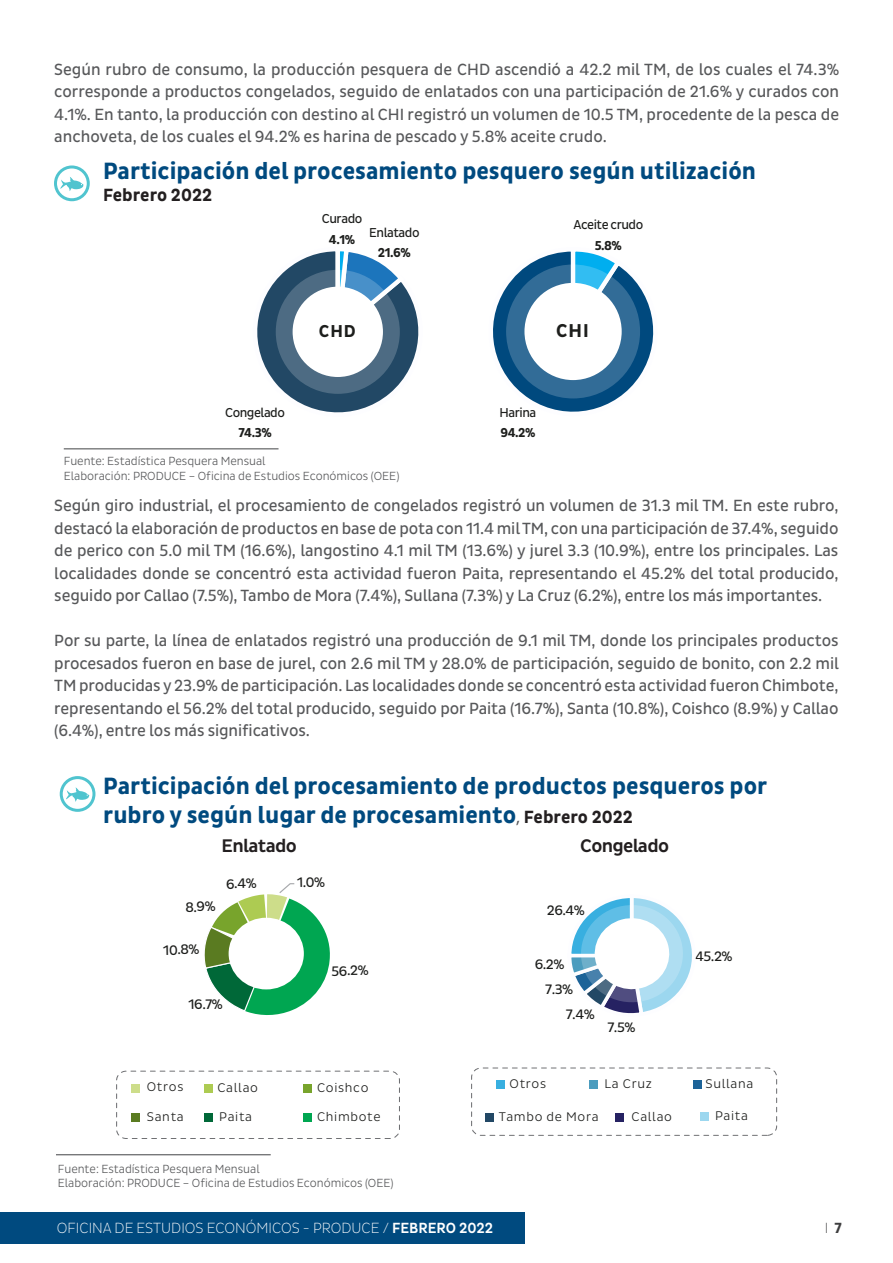
<style>
.page{position:relative;width:893px;height:1263px;background:#fff}
.page>*{position:absolute;margin:0;border:0;box-sizing:border-box;transform-origin:0 0}
.t1{font:700 24px "Pluto Sans Cond";color:#004a7f}
.t2{font:700 18.9px "Pluto Sans Cond";color:#1d1e1c}
.t3{font:500 18.6px "Pluto Sans Cond";letter-spacing:-.035em;color:#231f20;scale:1.04 1}
.t4{font:700 18px "Pluto Sans Cond";color:#231f20}
.t5{font:700 17.55px "Pluto Sans Cond";color:#1d1e1c}
.t6{font:16.5px/22.5px "Pluto Sans Cond";letter-spacing:-.005em;color:#57585a;text-align:justify}
.t7{font:300 15px "Pluto Sans Cond Ex";color:#fff}
.t8{font:300 15px "Pluto Sans Cond Ex";color:#3e3e3f}
.t9{font:13.95px/24.9px "Pluto Sans Cond";color:#1d1e1c;scale:1.04 1}
.t10{font:13.2px/20.4px "Pluto Sans Cond";letter-spacing:-.035em;color:#1d1e1c;text-align:center}
.t11{font:300 12.75px "Pluto Sans Cond";letter-spacing:.05em;color:#1d1e1c;scale:1.04 1}
.t12{font:300 12px "Pluto Sans Cond";color:#57585a}
.s1{font-weight:700}
.s2{font-family:"Myriad Pro";font-weight:400;font-size:18px;color:#57585a}
.s3{font-size:18px;color:#231f20}
.s4{font-family:"Pluto Sans Cond";font-weight:500}
.s5{font-family:"Pluto Sans Cond";font-weight:700}
</style>
<div class="page">
<div style="left:0;top:1212px;width:525px;height:32px;background:#004a7f"></div>
<svg style="left:493px;top:251px;width:161px;height:161px"></svg>
<svg style="left:257px;top:251px;width:162px;height:162px"></svg>
<svg style="left:506px;top:264px;width:134px;height:134px;background:#407da5"></svg>
<div style="left:527px;top:285px;width:92px;height:93px;background:#fff;border-radius:50%"></div>
<div style="left:524px;top:283px;width:98px;height:97px;border:4px solid #fff;border-radius:50%"></div>
<svg style="left:276px;top:270px;width:124px;height:124px;background:#5b7b95"></svg>
<div style="left:295px;top:289px;width:86px;height:86px;background:#fff;border-radius:50%"></div>
<div style="left:293px;top:287px;width:90px;height:90px;border:4px solid #fff;border-radius:50%"></div>
<div style="left:54px;top:165px;width:36px;height:36px;border:3px solid #50c4cf;border-radius:50%"></div>
<svg style="left:60px;top:177px;width:24px;height:14px"></svg>
<hr style="left:64px;top:448px;width:215px;height:1px;background:#57585a">
<hr style="left:56px;top:1154px;width:215px;height:1px;background:#57585a">
<div style="left:116px;top:1071px;width:284px;height:68px;border:1px dashed #6d6e71;border-radius:9px"></div>
<div style="left:471px;top:1067px;width:306px;height:69px;border:1px dashed #6d6e71;border-radius:9px"></div>
<svg style="left:204px;top:883px;width:126px;height:132px"></svg>
<div style="left:131px;top:1084px;width:9px;height:8px;background:#cddd8a"></div>
<div style="left:131px;top:1113px;width:9px;height:8px;background:#5a7b21"></div>
<div style="left:204px;top:1084px;width:9px;height:8px;background:#adcb52"></div>
<div style="left:304px;top:1084px;width:8px;height:8px;background:#78a42c"></div>
<div style="left:204px;top:1113px;width:9px;height:8px;background:#006838"></div>
<div style="left:304px;top:1113px;width:8px;height:8px;background:#00a651"></div>
<div style="left:701px;top:1112px;width:8px;height:8px;background:#9cd7ef"></div>
<div style="left:693px;top:1080px;width:9px;height:8px;background:#1c6398"></div>
<div style="left:496px;top:1080px;width:8px;height:8px;background:#38afe0"></div>
<div style="left:589px;top:1080px;width:9px;height:8px;background:#4b9cbe"></div>
<div style="left:485px;top:1113px;width:8px;height:8px;background:#224865"></div>
<div style="left:616px;top:1113px;width:8px;height:8px;background:#262262"></div>
<div style="left:229px;top:918px;width:75px;height:71px;background:#fff;border-radius:50%"></div>
<svg style="left:571px;top:898px;width:121px;height:116px"></svg>
<div style="left:60px;top:776px;width:35px;height:36px;border:3px solid #50c4cf;border-radius:50%"></div>
<svg style="left:66px;top:787px;width:23px;height:15px"></svg>
<p class="t6" style="left:54px;top:58px;width:786px">Según rubro de consumo, la producción pesquera de CHD ascendió a 42.2 mil TM, de los cuales el 74.3% corresponde a productos congelados, seguido de enlatados con una participación de 21.6% y curados con 4.1%. En tanto, la producción con destino al CHI registró un volumen de 10.5 TM, procedente de la pesca de anchoveta, de los cuales el 94.2% es harina de pescado y 5.8% aceite crudo.</p>
<p class="t1" style="left:103px;top:157px;width:654px">Participación del procesamiento pesquero según utilización</p>
<p class="t4" style="left:103px;top:184px;width:111px">Febrero 2022</p>
<p class="t10" style="left:225px;top:403px;width:61px">Congelado<br><span class="s1">74.3%</span></p>
<p class="t10" style="left:322px;top:209px;width:42px">Curado<br><span class="s1">4.1%</span></p>
<p class="t10" style="left:369px;top:222px;width:52px">Enlatado<br><span class="s1">21.6%</span></p>
<p class="t5" style="left:319px;top:321px;width:38px">CHD</p>
<p class="t12" style="left:64px;top:454px;width:203px">Fuente: Estadística Pesquera Mensual</p>
<p class="t12" style="left:64px;top:469px;width:337px">Elaboración: PRODUCE – Oficina de Estudios Económicos (OEE)</p>
<p class="t10" style="left:573px;top:215px;width:71px">Aceite crudo<br><span class="s1">5.8%</span></p>
<p class="t2" style="left:556px;top:320px;width:34px">CHI</p>
<p class="t10" style="left:500px;top:402px;width:38px;text-align:left">Harina<br><span class="s1">94.2%</span></p>
<p class="t6" style="left:54px;top:495px;width:786px">Según giro industrial, el procesamiento de congelados registró un volumen de 31.3 mil TM. En este rubro, destacó la elaboración de productos en base de pota con 11.4 mil TM, con una participación de 37.4%, seguido de perico con 5.0 mil TM (16.6%), langostino 4.1 mil TM (13.6%) y jurel 3.3 (10.9%), entre los principales. Las localidades donde se concentró esta actividad fueron Paita, representando el 45.2% del total producido, seguido por Callao (7.5%), Tambo de Mora (7.4%), Sullana (7.3%) y La Cruz (6.2%), entre los más importantes.</p>
<p class="t6" style="left:54px;top:630px;width:786px">Por su parte, la línea de enlatados registró una producción de 9.1 mil TM, donde los principales productos procesados fueron en base de jurel, con 2.6 mil TM y 28.0% de participación, seguido de bonito, con 2.2 mil TM producidas y 23.9% de participación. Las localidades donde se concentró esta actividad fueron Chimbote, representando el 56.2% del total producido, seguido por Paita (16.7%), Santa (10.8%), Coishco (8.9%) y Callao (6.4%), entre los más significativos.</p>
<p class="t1" style="left:103px;top:772px;width:666px">Participación del procesamiento de productos pesqueros por</p>
<p class="t1" style="left:103px;top:801px;width:531px">rubro y según lugar de procesamiento<span class="s2">,</span> <span class="s3">Febrero 2022</span></p>
<p class="t3" style="left:222px;top:835px;width:74px">Enlatado</p>
<p class="t3" style="left:580px;top:835px;width:87px">Congelado</p>
<p class="t9" style="left:185px;top:895px;width:31px;rotate:-1deg">8.9%</p>
<p class="t9" style="left:226px;top:871px;width:31px;rotate:-1deg">6.4%</p>
<p class="t9" style="left:297px;top:870px;width:29px;rotate:-1deg">1.0%</p>
<p class="t9" style="left:163px;top:938px;width:36px;rotate:-1deg">10.8%</p>
<p class="t9" style="left:331px;top:959px;width:37px;rotate:-1deg">56.2%</p>
<p class="t9" style="left:188px;top:992px;width:35px;rotate:-1deg">16.7%</p>
<p class="t9" style="left:547px;top:898px;width:38px">26.4%</p>
<p class="t9" style="left:545px;top:952px;width:28px;text-indent:-11px">6.2%<br>7.3%</p>
<p class="t9" style="left:566px;top:1002px;width:29px">7.4%</p>
<p class="t9" style="left:607px;top:1015px;width:28px">7.5%</p>
<p class="t9" style="left:695px;top:944px;width:37px">45.2%</p>
<p class="t11" style="left:604px;top:1076px;width:47px">La Cruz</p>
<p class="t11" style="left:706px;top:1076px;width:47px">Sullana</p>
<p class="t11" style="left:715px;top:1109px;width:33px">Paita</p>
<p class="t11" style="left:510px;top:1076px;width:37px">Otros</p>
<p class="t11" style="left:147px;top:1080px;width:37px">Otros</p>
<p class="t11" style="left:217px;top:1080px;width:41px">Callao</p>
<p class="t11" style="left:317px;top:1080px;width:51px">Coishco</p>
<p class="t11" style="left:219px;top:1110px;width:33px">Paita</p>
<p class="t11" style="left:147px;top:1110px;width:37px">Santa</p>
<p class="t11" style="left:317px;top:1110px;width:63px">Chimbote</p>
<p class="t11" style="left:631px;top:1110px;width:41px">Callao</p>
<p class="t11" style="left:499px;top:1110px;width:98px">Tambo de Mora</p>
<p class="t12" style="left:58px;top:1162px;width:203px">Fuente: Estadística Pesquera Mensual</p>
<p class="t12" style="left:58px;top:1176px;width:337px">Elaboración: PRODUCE – Oficina de Estudios Económicos (OEE)</p>
<p class="t7" style="left:57px;top:1220px;width:438px">OFICINA DE ESTUDIOS ECONÓMICOS - PRODUCE / <span class="s4">FEBRERO 2022</span></p>
<p class="t8" style="left:825px;top:1220px;width:19px">I <span class="s5">7</span></p>
</div>
